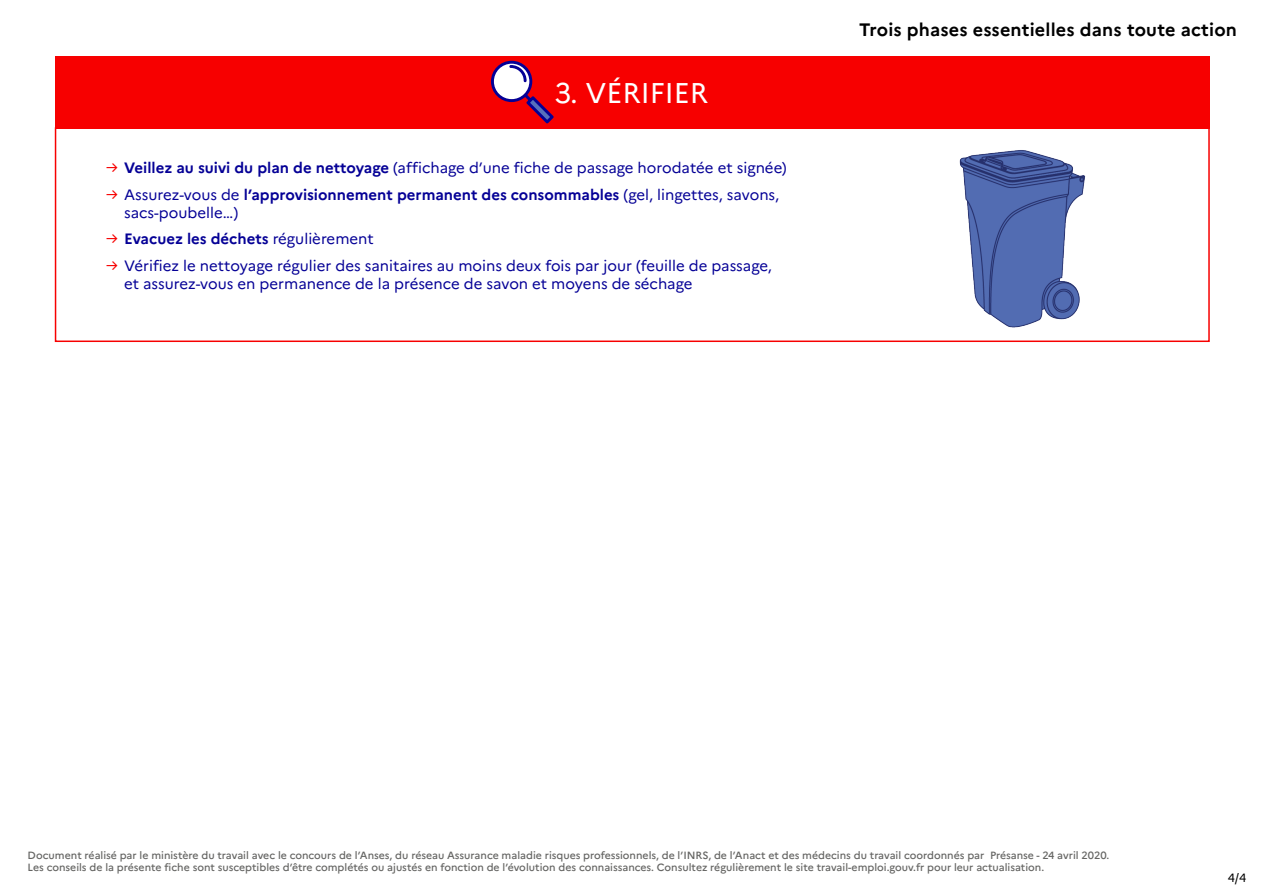
<style>
.page{position:relative;width:1263px;height:893px;background:#fff}
.page>*{position:absolute;margin:0;border:0;box-sizing:border-box;transform-origin:0 0}
.titre_1{font:28.5px "Marianne";color:#fff}
.t1{font:700 18px "Marianne";letter-spacing:.01em;color:#000}
.texte_liste{font:15px/18px "Marianne";color:#050096}
.texte_liste-2{font:700 15px "Marianne";color:#050096}
.t2{font:12px "Marianne";color:#000}
.légendes{font:500 10.5px "Marianne";color:#656563}
.s1{color:#f70000}
.s2{font-weight:700}
.s3{font-weight:400;color:#f70000}
.s4{font-weight:400}
</style>
<div class="page">
<div style="left:55px;top:56px;width:1155px;height:72px;background:#f70000"></div>
<div style="left:55px;top:127px;width:1155px;height:215px;border:2px solid #f70000"></div>
<svg style="left:491px;top:61px;width:63px;height:63px"></svg>
<img style="left:914px;top:127px;width:206px;height:201px">
<p class="titre_1" style="left:554px;top:75px;width:155px">3. VÉRIFIER</p>
<p class="texte_liste" style="left:106px;top:159px;width:682px"><span class="s1">→</span> <span class="s2">Veillez au suivi du plan de nettoyage</span> (affichage d’une fiche de passage horodatée et signée)</p>
<p class="texte_liste" style="left:124px;top:185px;width:656px;text-indent:-18px"><span class="s1">→</span> Assurez-vous de <span class="s2">l’approvisionnement permanent des consommables</span> (gel, lingettes, savons, sacs-poubelle…)</p>
<p class="texte_liste-2" style="left:106px;top:230px;width:269px"><span class="s3">→</span> Evacuez les déchets <span class="s4">régulièrement</span></p>
<p class="texte_liste" style="left:124px;top:256px;width:649px;text-indent:-18px"><span class="s1">→</span> Vérifiez le nettoyage régulier des sanitaires au moins deux fois par jour (feuille de passage, et assurez-vous en permanence de la présence de savon et moyens de séchage</p>
<p class="t1" style="left:859px;top:18px;width:379px">Trois phases essentielles dans toute action</p>
<p class="légendes" style="left:28px;top:848px;width:1083px">Document réalisé par le ministère du travail avec le concours de l’Anses, du réseau Assurance maladie risques professionnels, de l’INRS, de l’Anact et des médecins du travail coordonnés par Présanse - 24 avril 2020.</p>
<p class="légendes" style="left:28px;top:861px;width:1018px">Les conseils de la présente fiche sont susceptibles d’être complétés ou ajustés en fonction de l’évolution des connaissances. Consultez régulièrement le site travail-emploi.gouv.fr pour leur actualisation.</p>
<p class="t2" style="left:1228px;top:870px;width:20px">4/4</p>
</div>
